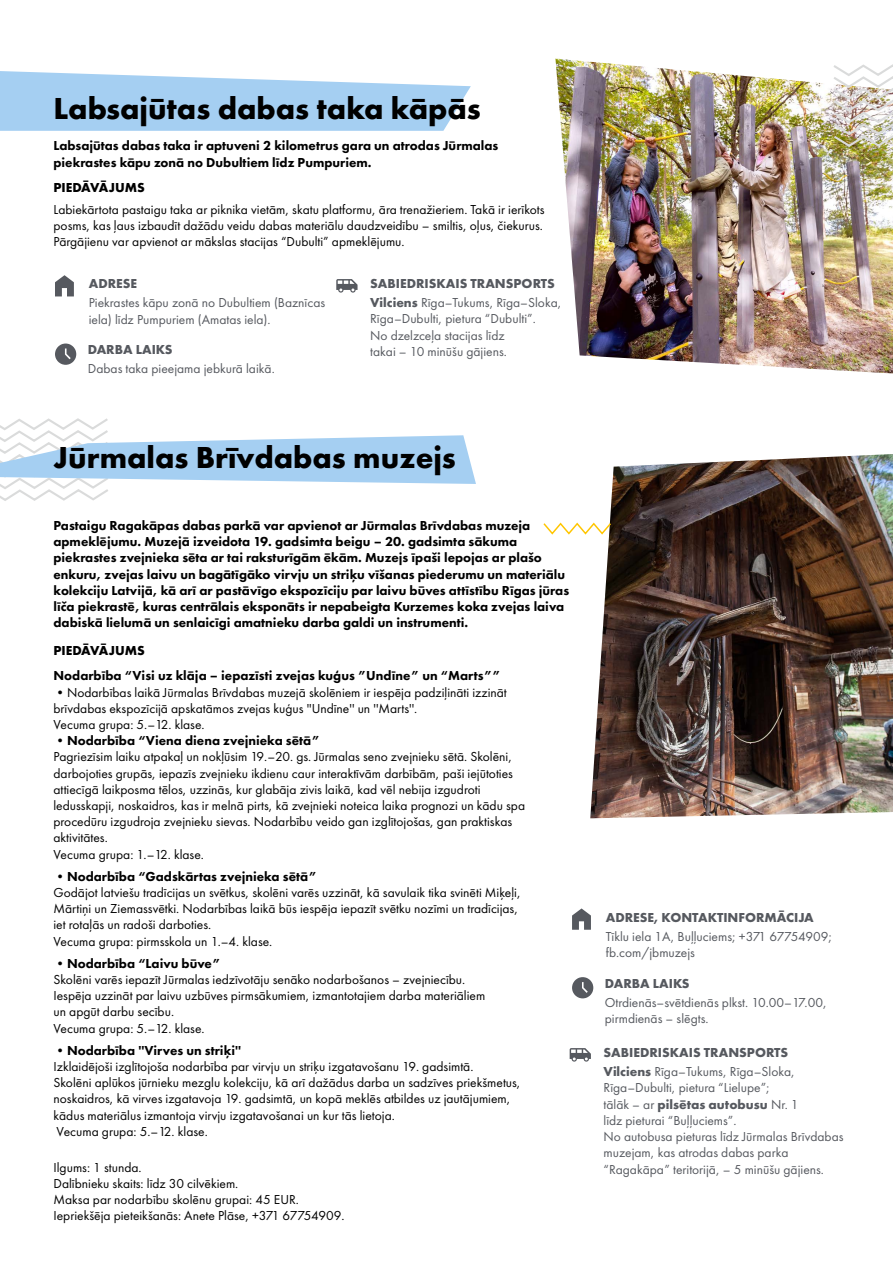
<style>
.page{position:relative;width:893px;height:1276px;background:#fff}
.page>*{position:absolute;margin:0;border:0;box-sizing:border-box;transform-origin:0 0}
.t1{font:700 31.5px "Futura PT";color:#000}
.t2{font:13.5px/16.2px "Futura PT Book";color:#000}
.t3{font:800 13.5px/16.2px "Futura PT";color:#000}
.t4{font:13.5px/16.2px "Futura PT Book";color:#56595f}
.t5{font:700 13.5px "Futura PT";color:#56595f}
.t6{font:700 13.5px "Futura PT";color:#000}
.s1{font-family:"Futura PT";font-weight:700}
.s2{font-family:"Futura PT";font-weight:800}
.s3{font-family:"Futura PT Book";font-weight:400}
</style>
<div class="page">
<img style="left:583px;top:148px;width:310px;height:206px">
<svg style="left:562px;top:148px;width:21px;height:206px"></svg>
<img style="left:579px;top:354px;width:314px;height:20px">
<svg style="left:0;top:418px;width:476px;height:83px"></svg>
<svg style="left:570px;top:1048px;width:21px;height:13px"></svg>
<svg style="left:572px;top:977px;width:21px;height:21px"></svg>
<svg style="left:572px;top:908px;width:19px;height:21px"></svg>
<svg style="left:55px;top:343px;width:21px;height:22px"></svg>
<svg style="left:55px;top:275px;width:19px;height:21px"></svg>
<svg style="left:336px;top:279px;width:22px;height:14px"></svg>
<img style="left:590px;top:454px;width:303px;height:364px">
<svg style="left:543px;top:521px;width:69px;height:15px"></svg>
<img style="left:0;top:58px;width:893px;height:90px">
<h1 class="t1" style="left:54px;top:88px;width:429px">Labsajūtas dabas taka kāpās</h1>
<p class="t3" style="left:54px;top:138px;width:446px">Labsajūtas dabas taka ir aptuveni 2 kilometrus gara un atrodas Jūrmalas piekrastes kāpu zonā no Dubultiem līdz Pumpuriem.</p>
<p class="t6" style="left:54px;top:179px;width:93px">PIEDĀVĀJUMS</p>
<p class="t2" style="left:54px;top:201px;width:493px;text-align:justify">Labiekārtota pastaigu taka ar piknika vietām, skatu platformu, āra trenažieriem. Takā ir ierīkots posms, kas ļaus izbaudīt dažādu veidu dabas materiālu daudzveidību – smiltis, oļus, čiekurus.<br>Pārgājienu var apvienot ar mākslas stacijas “Dubulti” apmeklējumu.</p>
<p class="t5" style="left:370px;top:275px;width:186px">SABIEDRISKAIS TRANSPORTS</p>
<p class="t4" style="left:370px;top:294px;width:193px"><span class="s1">Vilciens</span> Rīga–Tukums, Rīga–Sloka,<br>Rīga–Dubulti, pietura “Dubulti”.<br>No dzelzceļa stacijas līdz</p>
<p class="t5" style="left:88px;top:341px;width:86px">DARBA LAIKS</p>
<p class="t4" style="left:370px;top:343px;width:138px">takai – 10 minūšu gājiens.</p>
<p class="t4" style="left:88px;top:361px;width:188px">Dabas taka pieejama jebkurā laikā.</p>
<p class="t5" style="left:89px;top:275px;width:50px">ADRESE</p>
<p class="t4" style="left:89px;top:295px;width:238px">Piekrastes kāpu zonā no Dubultiem (Baznīcas iela) līdz Pumpuriem (Amatas iela).</p>
<h1 class="t1" style="left:54px;top:437px;width:404px">Jūrmalas Brīvdabas muzejs</h1>
<p class="t3" style="left:54px;top:517px;width:517px">Pastaigu Ragakāpas dabas parkā var apvienot ar Jūrmalas Brīvdabas muzeja apmeklējumu. Muzejā izveidota 19. gadsimta beigu – 20. gadsimta sākuma piekrastes zvejnieka sēta ar tai raksturīgām ēkām. Muzejs īpaši lepojas ar plašo enkuru, zvejas laivu un bagātīgāko virvju un striķu vīšanas piederumu un materiālu kolekciju Latvijā, kā arī ar pastāvīgo ekspozīciju par laivu būves attīstību Rīgas jūras līča piekrastē, kuras centrālais eksponāts ir nepabeigta Kurzemes koka zvejas laiva dabiskā lielumā un senlaicīgi amatnieku darba galdi un instrumenti.</p>
<p class="t6" style="left:54px;top:642px;width:93px">PIEDĀVĀJUMS</p>
<p class="t3" style="left:54px;top:667px;width:449px">Nodarbība “Visi uz klāja – iepazīsti zvejas kuģus ”Undīne” un “Marts””</p>
<p class="t2" style="left:54px;top:684px;width:455px"><span class="s2">•</span>Nodarbības laikā Jūrmalas Brīvdabas muzejā skolēniem ir iespēja padziļināti izzināt brīvdabas ekspozīcijā apskatāmos zvejas kuģus ''Undīne'' un ''Marts''.<br>Vecuma grupa: 5.–12. klase.</p>
<p class="t3" style="left:54px;top:732px;width:268px">•Nodarbība “Viena diena zvejnieka sētā”</p>
<p class="t2" style="left:54px;top:748px;width:473px">Pagriezīsim laiku atpakaļ un nokļūsim 19.–20. gs. Jūrmalas seno zvejnieku sētā. Skolēni, darbojoties grupās, iepazīs zvejnieku ikdienu caur interaktīvām darbībām, paši iejūtoties attiecīgā laikposma tēlos, uzzinās, kur glabāja zivis laikā, kad vēl nebija izgudroti ledusskapji, noskaidros, kas ir melnā pirts, kā zvejnieki noteica laika prognozi un kādu spa procedūru izgudroja zvejnieku sievas. Nodarbību veido gan izglītojošas, gan praktiskas aktivitātes.<br>Vecuma grupa: 1.–12. klase.</p>
<p class="t3" style="left:54px;top:868px;width:265px">•Nodarbība “Gadskārtas zvejnieka sētā”</p>
<p class="t2" style="left:54px;top:884px;width:469px">Godājot latviešu tradīcijas un svētkus, skolēni varēs uzzināt, kā savulaik tika svinēti Miķeļi, Mārtiņi un Ziemassvētki. Nodarbības laikā būs iespēja iepazīt svētku nozīmi un tradīcijas, iet rotaļās un radoši darboties.<br>Vecuma grupa: pirmsskola un 1.–4. klase.</p>
<p class="t3" style="left:54px;top:955px;width:169px">•Nodarbība “Laivu būve”</p>
<p class="t2" style="left:54px;top:971px;width:433px">Skolēni varēs iepazīt Jūrmalas iedzīvotāju senāko nodarbošanos – zvejniecību.<br>Iespēja uzzināt par laivu uzbūves pirmsākumiem, izmantotajiem darba materiāliem un apgūt darbu secību.<br>Vecuma grupa: 5.–12. klase.</p>
<p class="t3" style="left:54px;top:1042px;width:189px">•Nodarbība ''Virves un striķi''</p>
<p class="t2" style="left:54px;top:1058px;width:469px">Izklaidējoši izglītojoša nodarbība par virvju un striķu izgatavošanu 19. gadsimtā.<br>Skolēni aplūkos jūrnieku mezglu kolekciju, kā arī dažādus darba un sadzīves priekšmetus, noskaidros, kā virves izgatavoja 19. gadsimtā, un kopā meklēs atbildes uz jautājumiem, kādus materiālus izmantoja virvju izgatavošanai un kur tās lietoja.<br>Vecuma grupa: 5.–12. klase.</p>
<p class="t2" style="left:54px;top:1159px;width:293px">Ilgums: 1 stunda.<br>Dalībnieku skaits: līdz 30 cilvēkiem.<br>Maksa par nodarbību skolēnu grupai: 45 EUR.<br>Iepriekšēja pieteikšanās: Anete Plāse, +371 67754909.</p>
<p class="t5" style="left:606px;top:908px;width:210px">ADRESE, KONTAKTINFORMĀCIJA</p>
<p class="t4" style="left:606px;top:928px;width:228px">Tīklu iela 1A, Buļļuciems; +371 67754909; fb.com/jbmuzejs</p>
<p class="t5" style="left:605px;top:974px;width:86px">DARBA LAIKS</p>
<p class="t4" style="left:605px;top:994px;width:223px">Otrdienās–svētdienās plkst. 10.00–17.00, pirmdienās – slēgts.</p>
<p class="t5" style="left:604px;top:1044px;width:186px">SABIEDRISKAIS TRANSPORTS</p>
<p class="t4" style="left:604px;top:1063px;width:193px"><span class="s1">Vilciens</span> Rīga–Tukums, Rīga–Sloka,<br>Rīga–Dubulti, pietura “Lielupe”;</p>
<p class="t5" style="left:604px;top:1095px;width:196px"><span class="s3">tālāk – ar</span> pilsētas autobusu <span class="s3">Nr. 1</span></p>
<p class="t4" style="left:604px;top:1112px;width:241px">līdz pieturai “Buļļuciems”.<br>No autobusa pieturas līdz Jūrmalas Brīvdabas muzejam, kas atrodas dabas parka “Ragakāpa” teritorijā, – 5 minūšu gājiens.</p>
</div>
